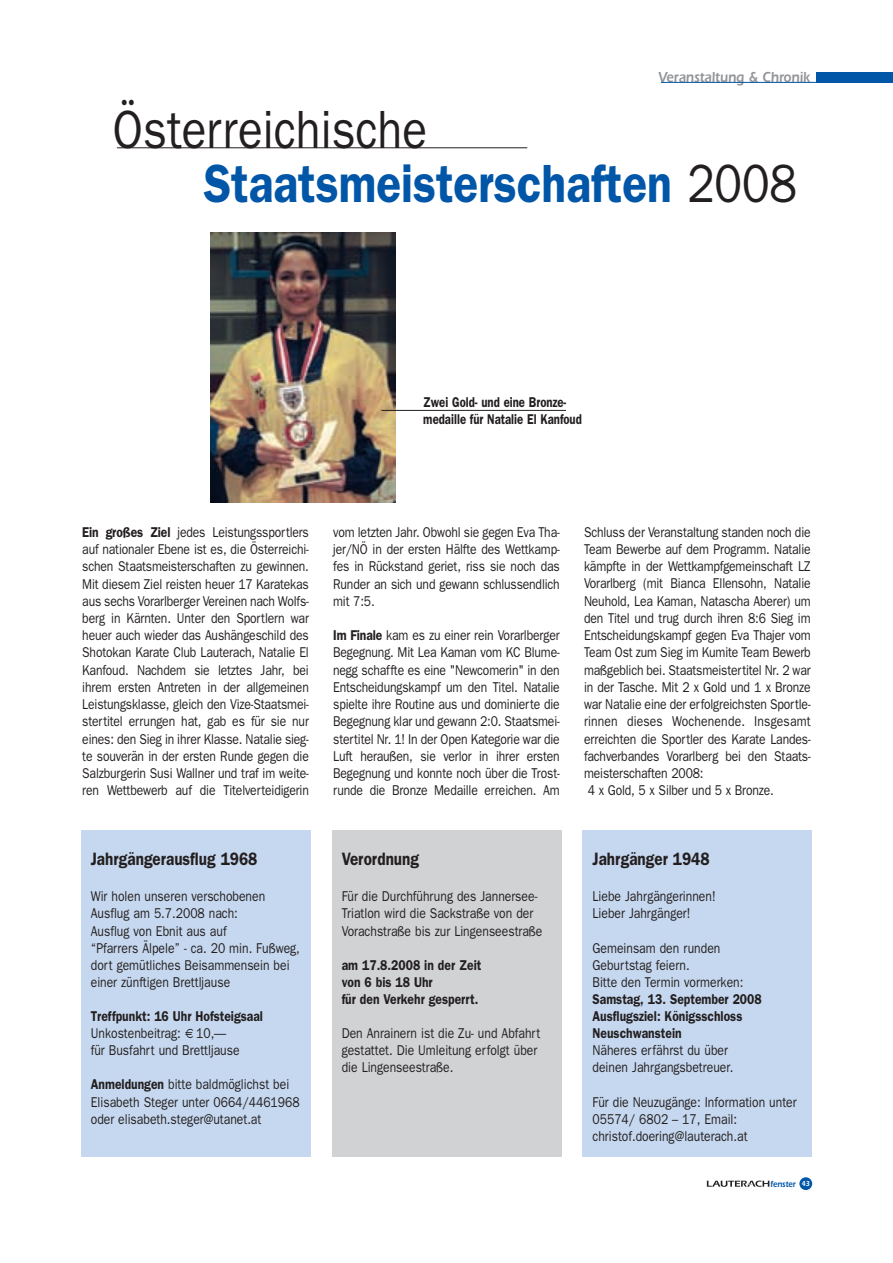
<style>
.page{position:relative;width:893px;height:1263px;background:#fff}
.page>*{position:absolute;margin:0;border:0;box-sizing:border-box;transform-origin:0 0}
.t1{font:600 54px/54px "Franklin Gothic";color:#0156a8;scale:.85 1}
.t2{font:600 18px "Franklin Gothic";color:#231f20;scale:.85 1}
.t3{font:600 15px "Itc Eras";color:#939598;scale:.85 1}
.t4{font:14.25px/17.2px "Franklin Gothic";color:#231f20;scale:.85 1}
.t5{font:600 14.25px/17.1px "Franklin Gothic";color:#231f20;scale:.85 1}
.t6{font:600 14.25px/17.1px "Franklin Gothic";color:#231f20;scale:.8 1}
.t7{font:600 9px "Itc Eras";color:#0156a8;scale:.85 1}
.s1{font-weight:400;color:#231f20}
.s2{font-weight:600}
.s3{font-size:7.5px;color:#fff}
</style>
<div class="page">
<div style="left:816px;top:72px;width:77px;height:11px;background:#0156a8"></div>
<hr style="left:661px;top:82px;width:156px;height:1px;background:#0156a8">
<div style="left:799px;top:1177px;width:13px;height:13px;background:#0156a8;border-radius:50%"></div>
<svg style="left:707px;top:1180px;width:62px;height:7px"></svg>
<div style="left:81px;top:830px;width:229px;height:327px;background:#c6d8ef"></div>
<div style="left:583px;top:830px;width:229px;height:327px;background:#c6d8ef"></div>
<div style="left:332px;top:830px;width:229px;height:327px;background:#d1d2d4"></div>
<hr style="left:117px;top:148px;width:410px;height:1px;background:#231f20">
<img style="left:210px;top:233px;width:185px;height:269px">
<hr style="left:381px;top:410px;width:185px;height:1px;background:#231f20">
<p class="t3" style="left:658px;top:72px;width:180px">Veranstaltung &amp; Chronik</p>
<h1 class="t1" style="left:204px;top:107px;width:700px;text-indent:-91px"><span class="s1">Österreichische<br></span>Staatsmeisterschaften <span class="s1">2008</span></h1>
<p class="t6" style="left:423px;top:395px;width:200px">Zwei Gold- und eine Bronze&shy;medaille für Natalie El Kanfoud</p>
<p class="t4" style="left:82px;top:524px;width:268px;text-align:justify"><span class="s2">Ein großes Ziel</span> jedes Leistungssportlers auf nationaler Ebene ist es, die Österreichi&shy;schen Staatsmeisterschaften zu gewinnen.<br>Mit diesem Ziel reisten heuer 17 Karatekas aus sechs Vorarlberger Vereinen nach Wolfs&shy;berg in Kärnten. Unter den Sportlern war heuer auch wieder das Aushängeschild des Shotokan Karate Club Lauterach, Natalie El Kanfoud. Nachdem sie letztes Jahr, bei ihrem ersten Antreten in der allgemeinen Leistungsklasse, gleich den Vize-Staatsmei&shy;stertitel errungen hat, gab es für sie nur eines: den Sieg in ihrer Klasse. Natalie sieg&shy;te souverän in der ersten Runde gegen die Salzburgerin Susi Wallner und traf im weite&shy;ren Wettbewerb auf die Titelverteidigerin</p>
<p class="t4" style="left:333px;top:524px;width:268px;text-align:justify">vom letzten Jahr. Obwohl sie gegen Eva Tha&shy;jer/NÖ in der ersten Hälfte des Wettkamp&shy;fes in Rückstand geriet, riss sie noch das Runder an sich und gewann schlussendlich mit 7:5.</p>
<p class="t4" style="left:333px;top:628px;width:268px;text-align:justify"><span class="s2">Im Finale</span> kam es zu einer rein Vorarlberger Begegnung. Mit Lea Kaman vom KC Blume&shy;negg schaffte es eine "Newcomerin" in den Entscheidungskampf um den Titel. Natalie spielte ihre Routine aus und dominierte die Begegnung klar und gewann 2:0. Staatsmei&shy;stertitel Nr. 1! In der Open Kategorie war die Luft heraußen, sie verlor in ihrer ersten Begegnung und konnte noch über die Trost&shy;runde die Bronze Medaille erreichen. Am</p>
<p class="t2" style="left:91px;top:853px;width:197px">Jahrgängerausflug 1968</p>
<p class="t4" style="left:91px;top:889px;width:248px">Wir holen unseren verschobenen<br>Ausflug am 5.7.2008 nach:<br>Ausflug von Ebnit aus auf<br>“Pfarrers Älpele” - ca. 20 min. Fußweg, dort gemütliches Beisammensein bei einer zünftigen Brettljause</p>
<p class="t5" style="left:91px;top:1009px;width:204px">Treffpunkt: 16 Uhr Hofsteigsaal</p>
<p class="t4" style="left:91px;top:1026px;width:177px">Unkostenbeitrag: 10,— für Busfahrt und Brettljause</p>
<p class="t4" style="left:91px;top:1077px;width:247px"><span class="s2">Anmeldungen</span> bitte baldmöglichst bei<br>Elisabeth Steger unter 0664/4461968 oder elisabeth.steger@utanet.at</p>
<p class="t2" style="left:342px;top:853px;width:93px">Verordnung</p>
<p class="t4" style="left:342px;top:889px;width:238px">Für die Durchführung des Jannersee-<br>Triatlon wird die Sackstraße von der<br>Vorachstraße bis zur Lingenseestraße</p>
<p class="t5" style="left:342px;top:957px;width:166px">am 17.8.2008 in der Zeit von 6 bis 18 Uhr<br>für den Verkehr gesperrt.</p>
<p class="t4" style="left:342px;top:1026px;width:235px">Den Anrainern ist die Zu- und Abfahrt gestattet. Die Umleitung erfolgt über die Lingenseestraße.</p>
<p class="t4" style="left:584px;top:524px;width:268px">Schluss der Veranstaltung standen noch die Team Bewerbe auf dem Programm. Natalie kämpfte in der Wettkampfgemeinschaft LZ Vorarlberg (mit Bianca Ellensohn, Natalie Neuhold, Lea Kaman, Natascha Aberer) um den Titel und trug durch ihren 8:6 Sieg im Entscheidungskampf gegen Eva Thajer vom Team Ost zum Sieg im Kumite Team Bewerb maßgeblich bei. Staatsmeistertitel Nr. 2 war in der Tasche. Mit 2 x Gold und 1 x Bronze war Natalie eine der erfolgreichsten Sportle&shy;rinnen dieses Wochenende. Insgesamt erreichten die Sportler des Karate Landes&shy;fachverbandes Vorarlberg bei den Staats&shy;meisterschaften 2008:<br>4 x Gold, 5 x Silber und 5 x Bronze.</p>
<p class="t2" style="left:593px;top:853px;width:139px">Jahrgänger 1948</p>
<p class="t4" style="left:593px;top:889px;width:146px">Liebe Jahrgängerinnen!<br>Lieber Jahrgänger!</p>
<p class="t4" style="left:593px;top:940px;width:179px">Gemeinsam den runden<br>Geburtstag feiern.<br>Bitte den Termin vormerken:</p>
<p class="t5" style="left:593px;top:992px;width:201px">Samstag, 13. September 2008<br>Ausflugsziel: Königsschloss<br>Neuschwanstein</p>
<p class="t4" style="left:593px;top:1043px;width:167px">Näheres erfährst du über deinen Jahrgangsbetreuer.</p>
<p class="t4" style="left:593px;top:1094px;width:242px">Für die Neuzugänge: Information unter<br>05574/ 6802 – 17, Email: christof.doering@lauterach.at</p>
<p class="t7" style="left:770px;top:1181px;width:48px">fenster <span class="s3">43</span></p>
</div>
